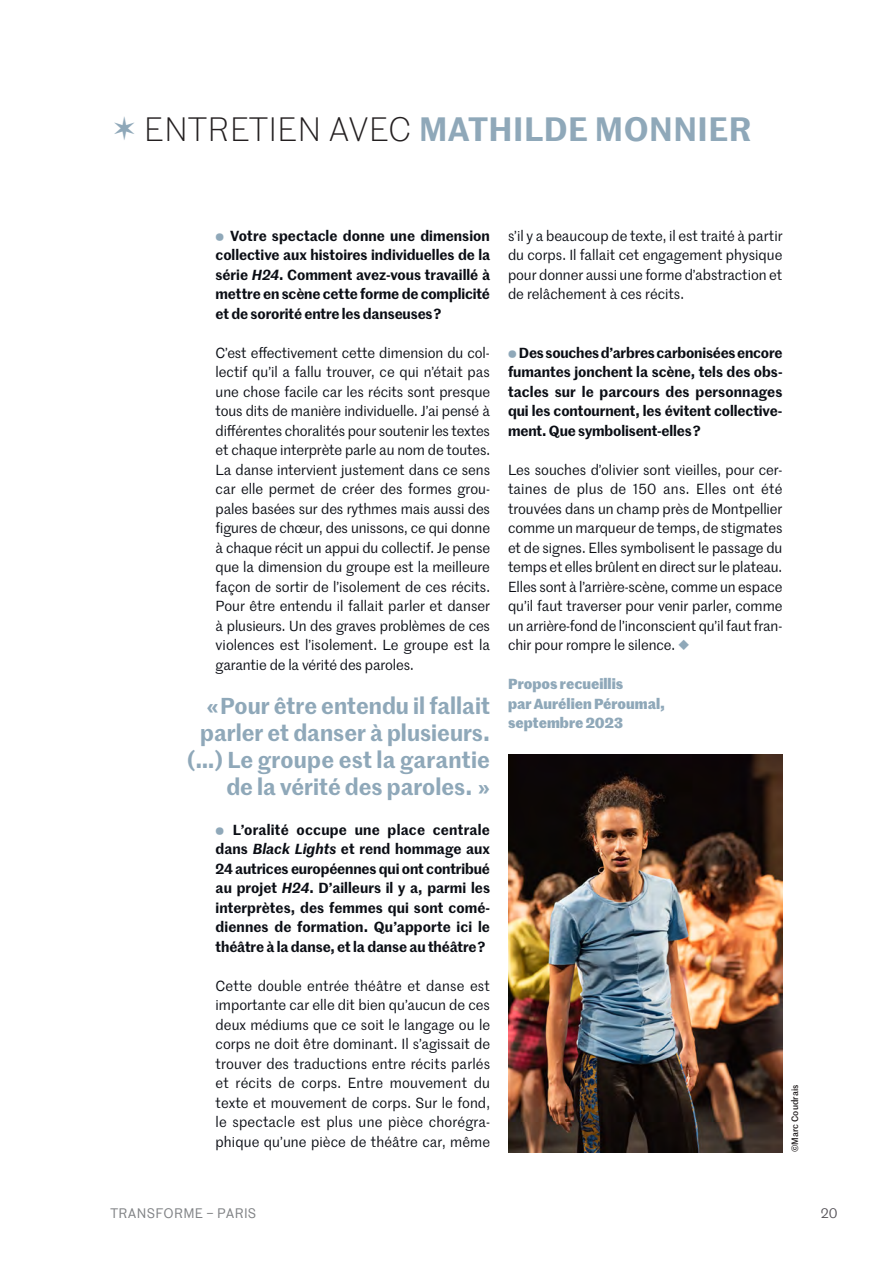
<style>
.page{position:relative;width:893px;height:1263px;background:#fff}
.page>*{position:absolute;margin:0;border:0;box-sizing:border-box;transform-origin:0 0}
.t1{font:600 33px "Marr Sans";letter-spacing:.015em;color:#8fa8b9}
.t2{font:600 22.5px/27px "Marr Sans";color:#8fa8b9;text-align:right}
.t3{font:14.25px/19.5px "Marr Sans";letter-spacing:-.005em;color:#0b0e15;text-align:justify}
.t4{font:600 14.25px/19.5px "Marr Sans";letter-spacing:-.01em;color:#0b0e15;text-align:justify}
.t5{font:700 14.25px/19.5px "Marr Sans";color:#8fa8b9}
.t6{font:13.5px "Marr Sans";letter-spacing:.02em;color:#808285}
.t7{font:13.5px "Marr Sans";color:#565359}
.t8{font:500 9px "Marr Sans";letter-spacing:.01em;color:#231f20}
.s1{font-family:"Graduel Sirius";font-weight:400;font-size:45px}
.s2{font-weight:300;color:#231f20}
.s3{font-family:"Bely Display";font-weight:400;font-size:10.8px;color:#8fa8b9}
.s4{font-style:italic}
.s5{font-family:"Bely Display";color:#8fa8b9}
</style>
<div class="page">
<img style="left:508px;top:755px;width:275px;height:397px">
<h1 class="t1" style="left:112px;top:105px;width:641px"><span class="s1">✫</span> <span class="s2">ENTRETIEN AVEC</span> MATHILDE MONNIER</h1>
<p class="t4" style="left:216px;top:225px;width:276px"><span class="s3">S</span> Votre spectacle donne une dimension collective aux histoires individuelles de la série <span class="s4">H24</span>. Comment avez-vous travaillé à mettre en scène cette forme de complicité et de sororité entre les danseuses ?</p>
<p class="t3" style="left:216px;top:342px;width:276px">C’est effectivement cette dimension du col&shy;lectif qu’il a fallu trouver, ce qui n’était pas une chose facile car les récits sont presque tous dits de manière individuelle. J’ai pensé à différentes choralités pour soutenir les textes et chaque interprète parle au nom de toutes.<br>La danse intervient justement dans ce sens car elle permet de créer des formes grou&shy;pales basées sur des rythmes mais aussi des figures de chœur, des unissons, ce qui donne à chaque récit un appui du collectif. Je pense que la dimension du groupe est la meilleure façon de sortir de l’isolement de ces récits.<br>Pour être entendu il fallait parler et danser à plusieurs. Un des graves problèmes de ces violences est l’isolement. Le groupe est la garantie de la vérité des paroles.</p>
<h2 class="t2" style="left:187px;top:691px;width:304px">« Pour être entendu il fallait parler et danser à plusieurs. (…) Le groupe est la garantie de la vérité des paroles. »</h2>
<p class="t4" style="left:216px;top:819px;width:276px"><span class="s3">S</span> L’oralité occupe une place centrale dans <span class="s4">Black Lights</span> et rend hommage aux 24 autrices européennes qui ont contribué au projet <span class="s4">H24</span>. D’ailleurs il y a, parmi les interprètes, des femmes qui sont comé&shy;diennes de formation. Qu’apporte ici le théâtre à la danse, et la danse au théâtre ?</p>
<p class="t3" style="left:216px;top:975px;width:276px">Cette double entrée théâtre et danse est importante car elle dit bien qu’aucun de ces deux médiums que ce soit le langage ou le corps ne doit être dominant. Il s’agissait de trouver des traductions entre récits parlés et récits de corps. Entre mouvement du texte et mouvement de corps. Sur le fond, le spectacle est plus une pièce chorégra&shy;phique qu’une pièce de théâtre car, même</p>
<p class="t3" style="left:508px;top:225px;width:276px">s’il y a beaucoup de texte, il est traité à partir du corps. Il fallait cet engagement physique pour donner aussi une forme d’abstraction et de relâchement à ces récits.</p>
<p class="t4" style="left:508px;top:342px;width:276px"><span class="s3">S</span> Des souches d’arbres carbonisées encore fumantes jonchent la scène, tels des obs&shy;tacles sur le parcours des personnages qui les contournent, les évitent collective&shy;ment. Que symbolisent-elles ?</p>
<p class="t3" style="left:508px;top:459px;width:276px">Les souches d’olivier sont vieilles, pour cer&shy;taines de plus de 150 ans. Elles ont été trouvées dans un champ près de Montpellier comme un marqueur de temps, de stigmates et de signes. Elles symbolisent le passage du temps et elles brûlent en direct sur le plateau.<br>Elles sont à l’arrière-scène, comme un espace qu’il faut traverser pour venir parler, comme un arrière-fond de l’inconscient qu’il faut fran&shy;chir pour rompre le silence. <span class="s5">E</span></p>
<p class="t5" style="left:508px;top:673px;width:159px">Propos recueillis<br>par Aurélien Péroumal, septembre 2023</p>
<p class="t8" style="left:788px;top:1152px;width:69px;rotate:-90deg">©Marc Coudrais</p>
<p class="t6" style="left:111px;top:1204px;width:147px">TRANSFORME – PARIS</p>
<p class="t7" style="left:821px;top:1204px;width:18px">20</p>
</div>
